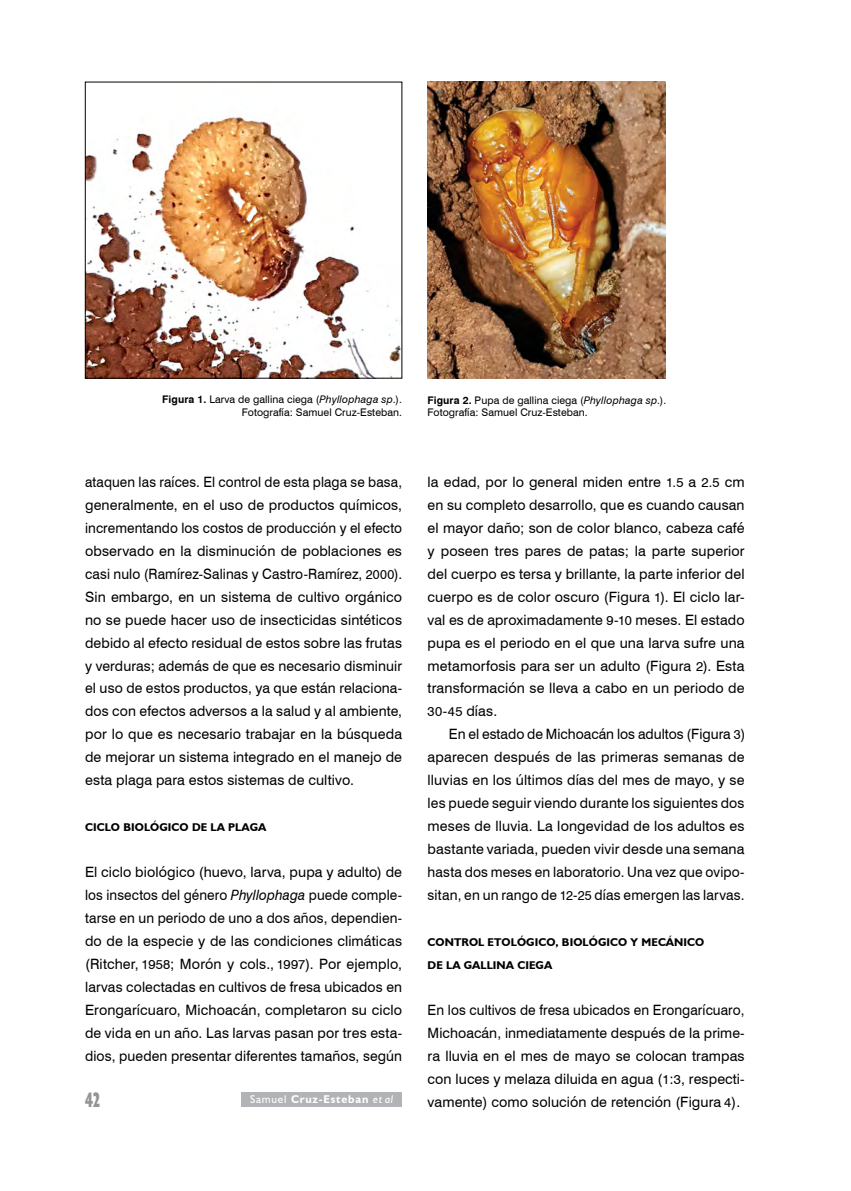
<style>
.page{position:relative;width:851px;height:1191px;background:#fff}
.page>*{position:absolute;margin:0;border:0;box-sizing:border-box;transform-origin:0 0}
.t1{font:700 condensed 21px "Humanist 521 BT Xtra";color:#939598;scale:.75 1}
.t2{font:14.25px/23px "Swiss 721 BT";letter-spacing:.01em;color:#000;text-align:justify}
.t3{font:14.25px/23px "Swiss 721 BT";letter-spacing:.01em;color:#000;text-align:justify;scale:.95 1}
.t4{font:14.25px/23px "Swiss 721 BT";letter-spacing:.01em;color:#000;text-align:justify;scale:.96 1}
.t5{font:700 11.25px/23px "Humanist 521 BT";letter-spacing:.01em;color:#000}
.t6{font:700 11.25px "Humanist 521 BT";color:#fff}
.t7{font:10.5px/12.6px "Swiss 721 BT";letter-spacing:.005em;color:#000;text-align:right}
.s1{font-weight:700}
.s2{font-style:italic}
.s3{font-size:13.05px}
.s4{font-weight:400}
.s5{font-weight:400;font-style:italic}
</style>
<div class="page">
<div style="left:242px;top:1092px;width:160px;height:14px;background:#b1b3b6"></div>
<img style="left:87px;top:116px;width:313px;height:260px">
<img style="left:427px;top:82px;width:238px;height:296px">
<p class="t7" style="left:162px;top:393px;width:241px"><span class="s1">Figura 1.</span> Larva de gallina ciega (<span class="s2">Phyllophaga sp</span>.).<br>Fotografía: Samuel Cruz-Esteban.</p>
<p class="t7" style="left:427px;top:393px;width:240px;text-align:left"><span class="s1">Figura 2.</span> Pupa de gallina ciega (<span class="s2">Phyllophaga sp</span>.).<br>Fotografía: Samuel Cruz-Esteban.</p>
<p class="t3" style="left:85px;top:470px;width:335px">ataquen las raíces. El control de esta plaga se basa, generalmente, en el uso de productos químicos, incrementando los costos de producción y el efecto observado en la disminución de poblaciones es casi nulo (Ramírez-Salinas y Castro-Ramírez, <span class="s3">2000</span>).<br>Sin embargo, en un sistema de cultivo orgánico no se puede hacer uso de insecticidas sintéticos debido al efecto residual de estos sobre las frutas y verduras; además de que es necesario disminuir el uso de estos productos, ya que están relaciona&shy;dos con efectos adversos a la salud y al ambiente, por lo que es necesario trabajar en la búsqueda de mejorar un sistema integrado en el manejo de esta plaga para estos sistemas de cultivo.</p>
<p class="t5" style="left:85px;top:815px;width:183px">CICLO BIOLÓGICO DE LA PLAGA</p>
<p class="t2" style="left:85px;top:860px;width:318px">El ciclo biológico (huevo, larva, pupa y adulto) de los insectos del género <span class="s2">Phyllophaga</span> puede comple&shy;tarse en un periodo de uno a dos años, dependien&shy;do de la especie y de las condiciones climáticas (Ritcher, <span class="s3">1958</span>; Morón y cols., <span class="s3">1997</span>). Por ejemplo, larvas colectadas en cultivos de fresa ubicados en Erongarícuaro, Michoacán, completaron su ciclo de vida en un año. Las larvas pasan por tres esta&shy;dios, pueden presentar diferentes tamaños, según</p>
<h1 class="t1" style="left:85px;top:1086px;width:21px">42</h1>
<p class="t6" style="left:250px;top:1092px;width:145px"><span class="s4">Samuel</span> CRUZ-ESTEBAN <span class="s5">et al</span></p>
<p class="t2" style="left:427px;top:470px;width:318px">la edad, por lo general miden entre <span class="s3">1.5</span> a <span class="s3">2.5</span> cm en su completo desarrollo, que es cuando causan el mayor daño; son de color blanco, cabeza café y poseen tres pares de patas; la parte superior del cuerpo es tersa y brillante, la parte inferior del cuerpo es de color oscuro (Figura <span class="s3">1</span>). El ciclo lar&shy;val es de aproximadamente <span class="s3">9</span>-<span class="s3">10</span> meses. El estado pupa es el periodo en el que una larva sufre una metamorfosis para ser un adulto (Figura <span class="s3">2</span>). Esta transformación se lleva a cabo en un periodo de <span class="s3">30</span>-<span class="s3">45</span> días.</p>
<p class="t2" style="left:427px;top:722px;width:319px;text-indent:21px">En el estado de Michoacán los adultos (Figura <span class="s3">3</span>) aparecen después de las primeras semanas de lluvias en los últimos días del mes de mayo, y se les puede seguir viendo durante los siguientes dos meses de lluvia. La longevidad de los adultos es bastante variada, pueden vivir desde una semana hasta dos meses en laboratorio. Una vez que ovipo&shy;sitan, en un rango de <span class="s3">12</span>-<span class="s3">25</span> días emergen las larvas.</p>
<p class="t5" style="left:427px;top:930px;width:278px">CONTROL ETOLÓGICO, BIOLÓGICO Y MECÁNICO<br>DE LA GALLINA CIEGA</p>
<p class="t4" style="left:427px;top:997px;width:331px">En los cultivos de fresa ubicados en Erongarícuaro, Michoacán, inmediatamente después de la prime&shy;ra lluvia en el mes de mayo se colocan trampas con luces y melaza diluida en agua (<span class="s3">1</span>:<span class="s3">3</span>, respecti&shy;vamente) como solución de retención (Figura <span class="s3">4</span>).</p>
</div>
